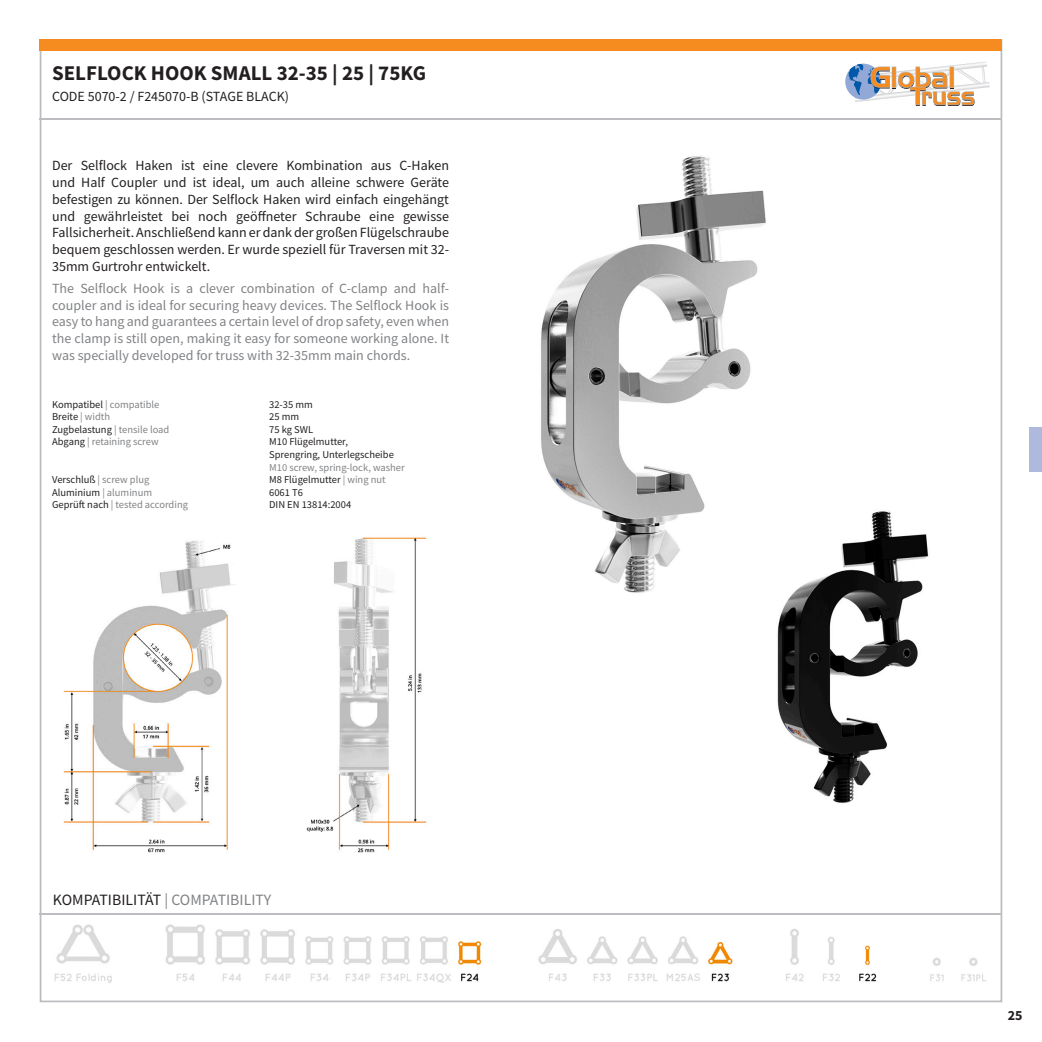
<style>
.page{position:relative;width:1042px;height:1042px;background:#fff}
.page>*{position:absolute;margin:0;border:0;box-sizing:border-box;transform-origin:0 0}
.t1{font:700 21px "Source Sans Pro";color:#231f20}
.t2{font:15.75px "Source Sans Pro";color:#231f20}
.t3{font:14px/16.8px "Source Sans Pro";color:#231f20;text-align:justify}
.t4{font:14px/16.8px "Source Sans Pro";color:#808285;text-align:justify}
.t5{font:700 14px "Source Sans Pro";color:#231f20}
.t6{font:10.5px/12.6px "Source Sans Pro";color:#231f20}
.t7{font:10.5px "Source Sans Pro";color:#808285}
.s1{color:#231f20}
.s2{color:#808285}
</style>
<div class="page">
<img style="left:541px;top:156px;width:225px;height:437px">
<img style="left:744px;top:501px;width:185px;height:302px">
<hr style="left:40px;top:118px;width:962px;height:2px;background:#bcbdc0">
<img style="left:54px;top:924px;width:932px;height:59px">
<hr style="left:40px;top:913px;width:962px;height:2px;background:#bcbdc0">
<img style="left:63px;top:537px;width:364px;height:316px">
<div style="left:40px;top:40px;width:962px;height:11px;background:#f68b1f"></div>
<img style="left:890px;top:62px;width:97px;height:20px">
<img style="left:855px;top:82px;width:135px;height:20px">
<svg style="left:845px;top:64px;width:36px;height:36px"></svg>
<svg style="left:848px;top:63px;width:42px;height:33px"></svg>
<svg style="left:891px;top:67px;width:5px;height:21px"></svg>
<svg style="left:898px;top:67px;width:76px;height:39px"></svg>
<div style="left:1029px;top:427px;width:13px;height:45px;background:#aeb9dd"></div>
<h1 class="t1" style="left:52px;top:59px;width:375px">SELFLOCK HOOK SMALL 32-35 | 25 | 75KG</h1>
<p class="t3" style="left:52px;top:87px;width:238px">CODE 5070-2 / F245070-B (STAGE BLACK)</p>
<p class="t3" style="left:52px;top:157px;width:398px">Der Selflock Haken ist eine clevere Kombination aus C-Haken und Half Coupler und ist ideal, um auch alleine schwere Geräte befestigen zu können. Der Selflock Haken wird einfach eingehängt und gewährleistet bei noch geöffneter Schraube eine gewisse Fallsicherheit. Anschließend kann er dank der großen Flügelschraube bequem geschlossen werden. Er wurde speziell für Traversen mit 32- 35mm Gurtrohr entwickelt.</p>
<p class="t4" style="left:52px;top:280px;width:398px">The Selflock Hook is a clever combination of C-clamp and half&shy;coupler and is ideal for securing heavy devices. The Selflock Hook is easy to hang and guarantees a certain level of drop safety, even when the clamp is still open, making it easy for someone working alone. It was specially developed for truss with 32-35mm main chords.</p>
<p class="t7" style="left:52px;top:397px;width:109px"><span class="s1">Kompatibel</span> | compatible</p>
<p class="t6" style="left:269px;top:398px;width:45px">32-35 mm</p>
<p class="t6" style="left:52px;top:410px;width:60px">Breite <span class="s2">| width</span></p>
<p class="t6" style="left:269px;top:410px;width:31px">25 mm</p>
<p class="t6" style="left:52px;top:423px;width:119px">Zugbelastung <span class="s2">| tensile load</span></p>
<p class="t6" style="left:269px;top:423px;width:45px">75 kg SWL</p>
<p class="t7" style="left:52px;top:435px;width:108px"><span class="s1">Abgang</span> | retaining screw</p>
<p class="t6" style="left:269px;top:435px;width:126px">M10 Flügelmutter,<br>Sprengring, Unterlegscheibe</p>
<p class="t7" style="left:269px;top:460px;width:137px">M10 screw, spring-lock, washer</p>
<p class="t7" style="left:52px;top:473px;width:99px"><span class="s1">Verschluß</span> | screw plug</p>
<p class="t6" style="left:269px;top:473px;width:118px">M8 Flügelmutter <span class="s2">| wing nut</span></p>
<p class="t6" style="left:52px;top:486px;width:101px">Aluminium <span class="s2">| aluminum</span></p>
<p class="t6" style="left:269px;top:486px;width:35px">6061 T6</p>
<p class="t7" style="left:52px;top:498px;width:137px"><span class="s1">Geprüft nach</span> | tested according</p>
<p class="t6" style="left:269px;top:498px;width:84px">DIN EN 13814:2004</p>
<p class="t2" style="left:53px;top:889px;width:220px">KOMPATIBILITÄT <span class="s2">| COMPATIBILITY</span></p>
<p class="t5" style="left:1008px;top:1006px;width:16px">25</p>
</div>
